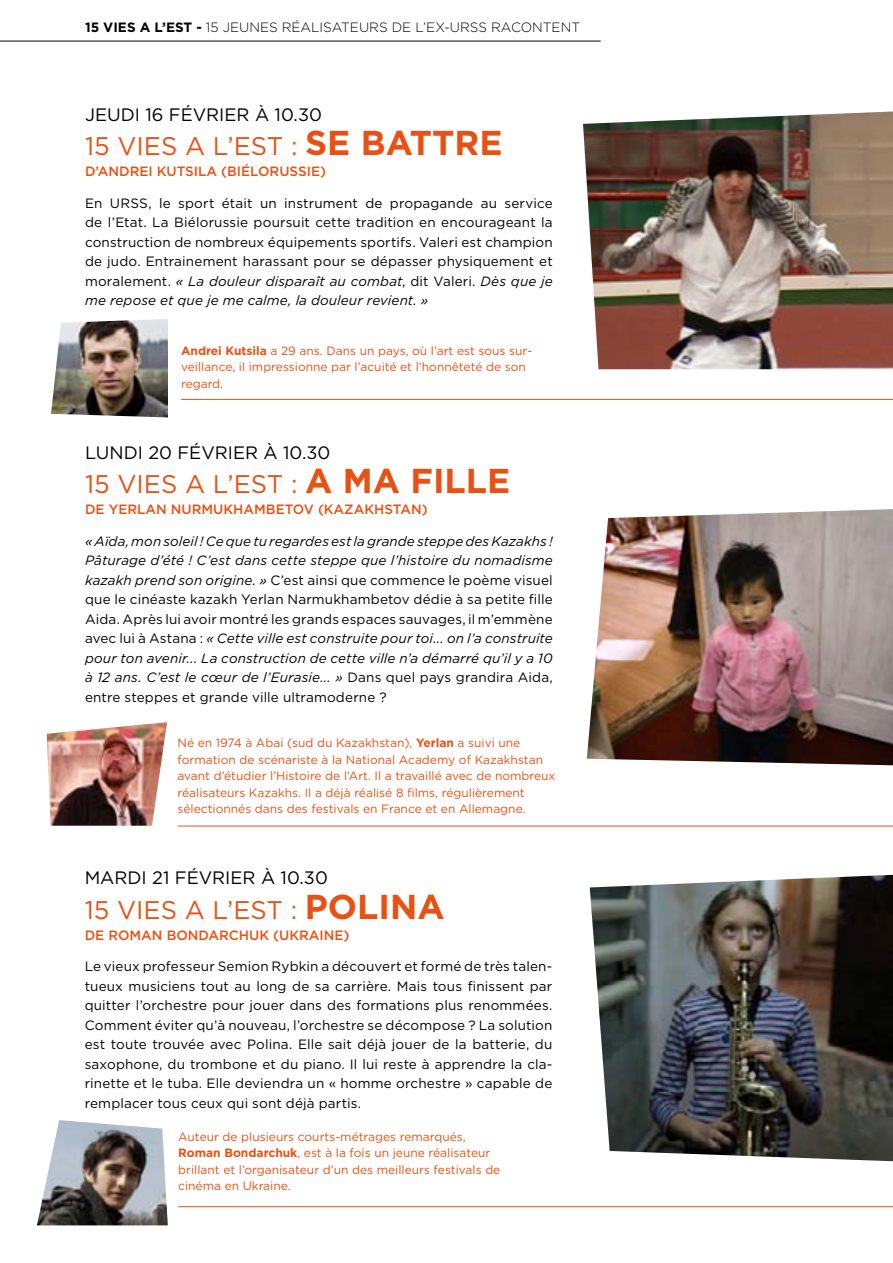
<style>
.page{position:relative;width:893px;height:1263px;background:#fff}
.page>*{position:absolute;margin:0;border:0;box-sizing:border-box;transform-origin:0 0}
.t1{font:25.5px "Gotham";letter-spacing:-.01em;color:#e85113}
.t2{font:18px "Gotham";color:#000}
.t3{font:13.5px/19.5px "Gotham";letter-spacing:.01em;color:#000;text-align:justify}
.t4{font:italic 13.5px/19.5px "Gotham";letter-spacing:.01em;color:#000;text-align:justify}
.t5{font:500 13.5px "Gotham";color:#e85113}
.t6{font:300 13.5px "Gotham";color:#000}
.t7{font:700 13.5px "Gotham";color:#000}
.t8{font:12px/16.5px "Gotham";color:#e85113}
.s1{font-weight:700}
.s2{font-weight:700;font-size:34.5px}
.s3{font-style:italic}
.s4{font-style:normal}
</style>
<div class="page">
<hr style="left:0;top:41px;width:601px;height:1px;background:#000">
<hr style="left:181px;top:399px;width:712px;height:1px;background:#e85113">
<img style="left:583px;top:111px;width:310px;height:258px">
<img style="left:51px;top:319px;width:117px;height:98px">
<img style="left:47px;top:722px;width:120px;height:104px">
<hr style="left:178px;top:826px;width:715px;height:1px;background:#e85113">
<img style="left:587px;top:509px;width:306px;height:256px">
<img style="left:37px;top:1120px;width:131px;height:105px">
<hr style="left:178px;top:1206px;width:715px;height:1px;background:#e85113">
<img style="left:590px;top:875px;width:303px;height:286px">
<p class="t7" style="left:85px;top:18px;width:28px">15 VIES</p>
<p class="t7" style="left:140px;top:18px;width:36px">A L’EST</p>
<p class="t6" style="left:196px;top:19px;width:264px"><span class="s1">-</span> 15 JEUNES RÉALISATEURS DE L’EX-URSS</p>
<p class="t6" style="left:491px;top:19px;width:90px">RACONTENT</p>
<h2 class="t2" style="left:85px;top:103px;width:238px">Jeudi 16 février à 10.30</h2>
<h1 class="t1" style="left:85px;top:130px;width:419px">15 VIES A L’EST : <span class="s2">Se battre</span></h1>
<p class="t5" style="left:85px;top:163px;width:242px">D’ANDREI KUTSILA (BIÉLORUSSIE)</p>
<p class="t3" style="left:85px;top:193px;width:469px">En URSS, le sport était un instrument de propagande au service de l’Etat. La Biélorussie poursuit cette tradition en encourageant la construction de nombreux équipements sportifs. Valeri est champion de judo. Entrainement harassant pour se dépasser physiquement et moralement. <span class="s3">« La douleur disparaît au combat</span>, dit Valeri. <span class="s3">Dès que je me repose et que je me calme, la douleur revient. »</span></p>
<p class="t8" style="left:181px;top:342px;width:353px"><span class="s1">Andrei Kutsila</span> a 29 ans. Dans un pays, où l’art est sous sur&shy;veillance, il impressionne par l’acuité et l’honnêteté de son regard.</p>
<h2 class="t2" style="left:85px;top:441px;width:247px">Lundi 20 février à 10.30</h2>
<h1 class="t1" style="left:85px;top:468px;width:427px">15 VIES A L’EST : <span class="s2">A ma fille</span></h1>
<p class="t5" style="left:85px;top:501px;width:344px">DE YERLAN N URMUKHAMBETOV (KAZAKHSTAN)</p>
<p class="t4" style="left:85px;top:531px;width:469px">« Aïda, mon soleil ! Ce que tu regardes est la grande steppe des Kazakhs !<br>Pâturage d’été ! C’est dans cette steppe que l’histoire du nomadisme kazakh prend son origine. » <span class="s4">C’est ainsi que commence le poème visuel que le cinéaste kazakh Yerlan N armukhambetov dédie à sa petite fille Aida. Après lui avoir montré les grands espaces sauvages, il m’emmène avec lui à Astana :</span> « Cette ville est construite pour toi... on l’a construite pour ton avenir... La construction de cette ville n’a démarré qu’il y a 10 à 12 ans. C’est le cœur de l’Eurasie... » <span class="s4">Dans quel pays grandira Aida, entre steppes et grande ville ultramoderne ?</span></p>
<p class="t8" style="left:178px;top:734px;width:379px">Né en 1974 à Abai (sud du Kazakhstan), <span class="s1">Yerlan</span> a suivi une formation de scénariste à la National Academy of Kazakhstan avant d’étudier l’H istoire de l’Art. I l a travaillé avec de nombreux réalisateurs Kazakhs. I l a déjà réalisé 8 films, régulièrement sélectionnés dans des festivals en France et en Allemagne.</p>
<h2 class="t2" style="left:85px;top:866px;width:245px">Mardi 21 février à 10.30</h2>
<h1 class="t1" style="left:85px;top:893px;width:361px">15 VIES A L’EST : <span class="s2">Polina</span></h1>
<p class="t5" style="left:85px;top:926px;width:266px">DE ROMAN BONDARCHUK (U KRAINE)</p>
<p class="t3" style="left:85px;top:956px;width:469px">Le vieux professeur Semion Rybkin a découvert et formé de très talen&shy;tueux musiciens tout au long de sa carrière. Mais tous finissent par quitter l’orchestre pour jouer dans des formations plus renommées.<br>Comment éviter qu’à nouveau, l’orchestre se décompose ? La solution est toute trouvée avec Polina. Elle sait déjà jouer de la batterie, du saxophone, du trombone et du piano. I l lui reste à apprendre la cla&shy;rinette et le tuba. Elle deviendra un « homme orchestre » capable de remplacer tous ceux qui sont déjà partis.</p>
<p class="t8" style="left:178px;top:1128px;width:324px">Auteur de plusieurs courts-métrages remarqués, <span class="s1">Roman Bondarchuk</span>, est à la fois un jeune réalisateur brillant et l’organisateur d’un des meilleurs festivals de cinéma en U kraine.</p>
</div>
